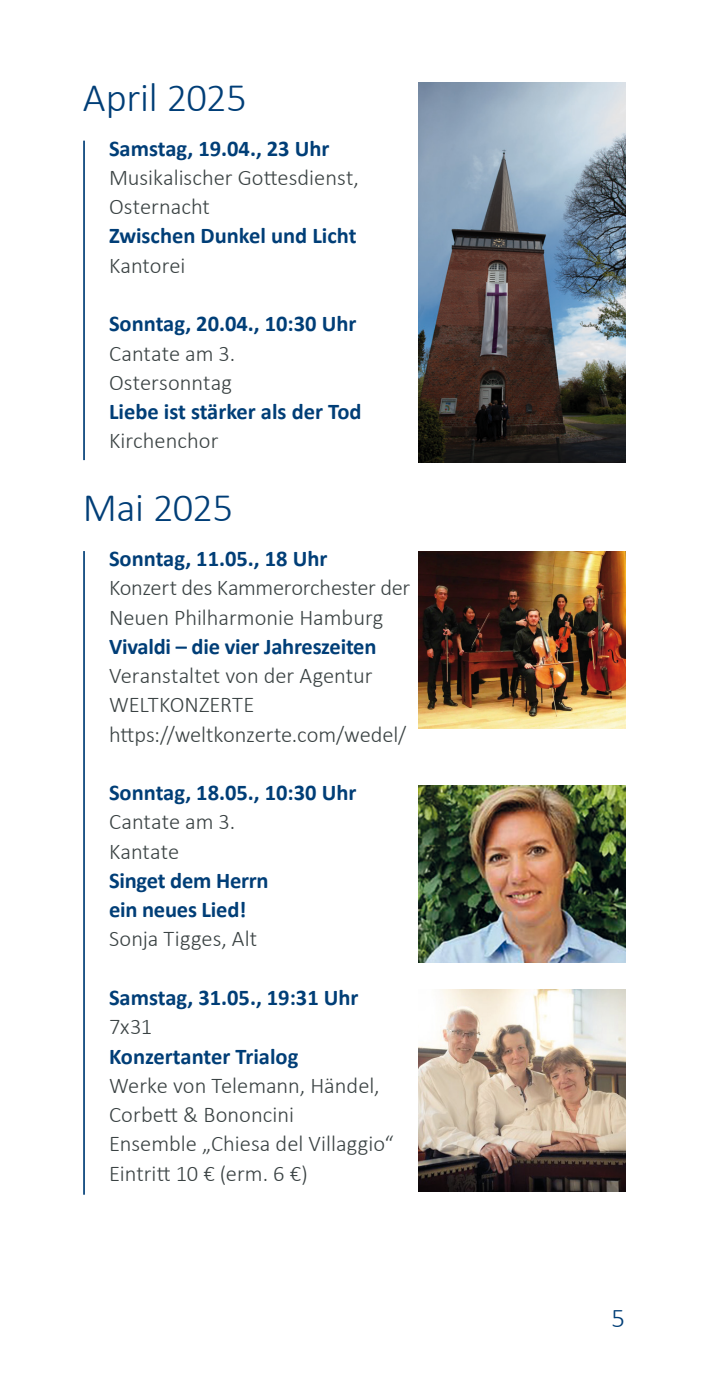
<style>
.page{position:relative;width:708px;height:1378px;background:#fff}
.page>*{position:absolute;margin:0;border:0;box-sizing:border-box;transform-origin:0 0}
.t1{font:300 40.5px "Calibri";letter-spacing:-.015em;color:#003e77}
.t2{font:300 27px "Calibri";color:#003e77}
.t3{font:300 22.5px/29.2px "Calibri";color:#3a4243}
.t4{font:700 22.5px/29.2px "Calibri";color:#003e77}
</style>
<div class="page">
<hr style="left:83px;top:141px;width:2px;height:319px;background:#003e77">
<hr style="left:83px;top:551px;width:2px;height:643px;background:#003e77">
<img style="left:419px;top:990px;width:206px;height:201px">
<img style="left:419px;top:82px;width:206px;height:380px">
<img style="left:419px;top:785px;width:206px;height:177px">
<img style="left:419px;top:551px;width:206px;height:177px">
<h1 class="t1" style="left:83px;top:72px;width:166px">April 2025</h1>
<p class="t4" style="left:109px;top:133px;width:222px">Samstag, 19.04., 23 Uhr</p>
<p class="t3" style="left:109px;top:163px;width:251px">Musikalischer Gottesdienst,<br>Osternacht</p>
<p class="t4" style="left:109px;top:221px;width:249px">Zwischen Dunkel und Licht</p>
<p class="t3" style="left:109px;top:250px;width:78px">Kantorei</p>
<p class="t4" style="left:109px;top:308px;width:249px">Sonntag, 20.04., 10:30 Uhr</p>
<p class="t3" style="left:109px;top:338px;width:128px">Cantate am 3.<br>Ostersonntag</p>
<p class="t4" style="left:109px;top:396px;width:254px">Liebe ist stärker als der Tod</p>
<p class="t3" style="left:109px;top:426px;width:111px">Kirchenchor</p>
<h1 class="t1" style="left:83px;top:482px;width:152px">Mai 2025</h1>
<p class="t4" style="left:109px;top:543px;width:220px">Sonntag, 11.05., 18 Uhr</p>
<p class="t3" style="left:109px;top:573px;width:303px">Konzert des Kammerorchester der<br>Neuen Philharmonie Hamburg</p>
<p class="t4" style="left:109px;top:631px;width:269px">Vivaldi – die vier Jahreszeiten</p>
<p class="t3" style="left:109px;top:661px;width:299px">Veranstaltet von der Agentur<br>WELTKONZERTE https://weltkonzerte.com/wedel/</p>
<p class="t4" style="left:109px;top:777px;width:249px">Sonntag, 18.05., 10:30 Uhr</p>
<p class="t3" style="left:109px;top:807px;width:128px">Cantate am 3.<br>Kantate</p>
<p class="t4" style="left:109px;top:865px;width:161px">Singet dem Herrn ein neues Lied!</p>
<p class="t3" style="left:109px;top:924px;width:150px">Sonja Tigges, Alt</p>
<p class="t4" style="left:109px;top:982px;width:251px">Samstag, 31.05., 19:31 Uhr</p>
<p class="t3" style="left:109px;top:1012px;width:45px">7x31</p>
<p class="t4" style="left:109px;top:1040px;width:191px">Konzertanter Trialog</p>
<p class="t3" style="left:109px;top:1070px;width:286px">Werke von Telemann, Händel,<br>Corbett &amp; Bononcini<br>Ensemble „Chiesa del Villaggio“<br>Eintritt 10 € (erm. 6 €)</p>
<p class="t2" style="left:611px;top:1301px;width:15px">5</p>
</div>
